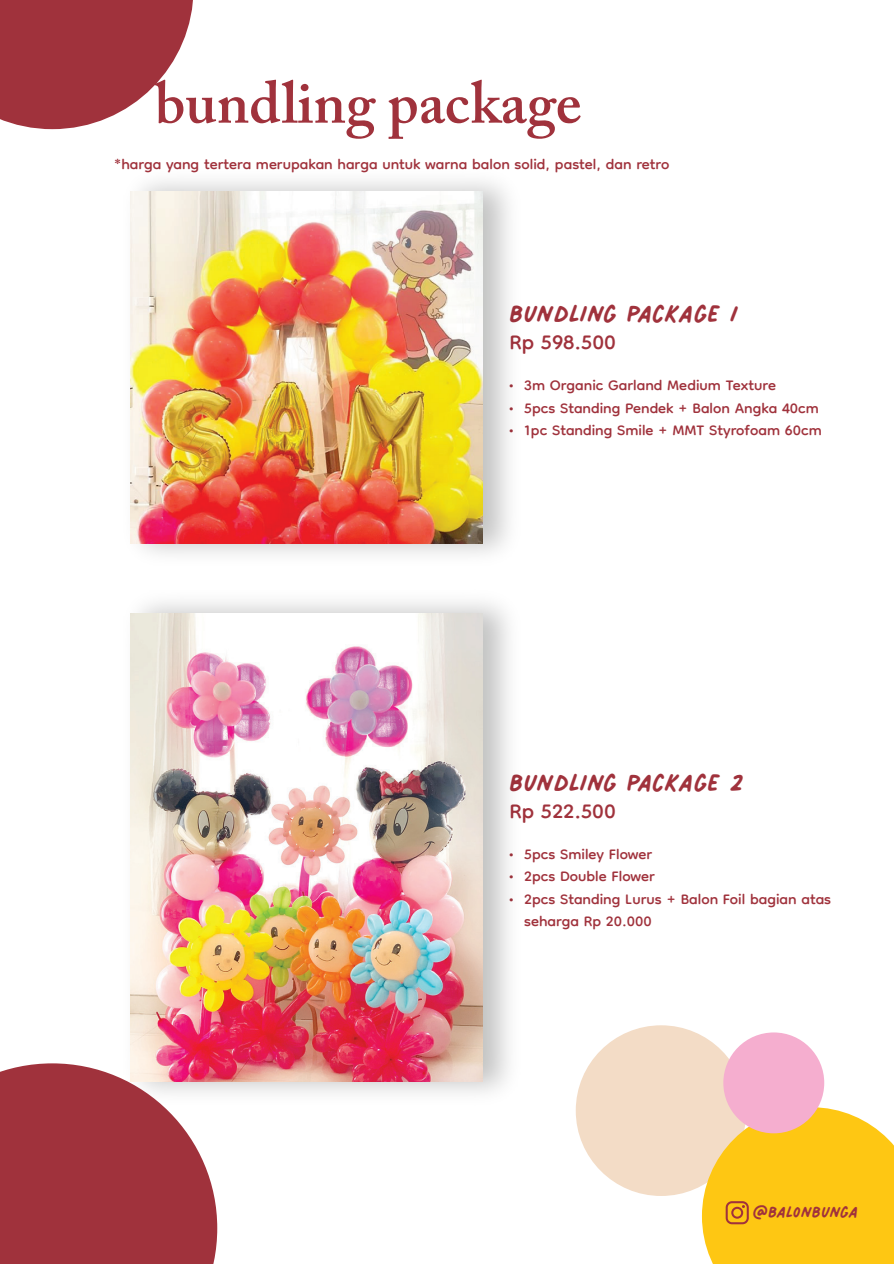
<style>
.page{position:relative;width:894px;height:1264px;background:#fff}
.page>*{position:absolute;margin:0;border:0;box-sizing:border-box;transform-origin:0 0}
.t1{font:600 59.25px "Adobe Caslon Pro";color:#a0323c}
.t2{font:40.2px "Palmer Lake Print";color:#a0323c}
.t3{font:33.75px "Dongle";color:#a0323c}
.t4{font:25.95px "Palmer Lake Print";color:#a0323c}
.t5{font:23.7px/22.5px "Dongle";color:#a0323c}
</style>
<div class="page">
<svg style="left:0;top:0;width:193px;height:129px"></svg>
<img style="left:130px;top:181px;width:379px;height:373px">
<img style="left:130px;top:192px;width:352px;height:351px">
<img style="left:141px;top:602px;width:368px;height:491px">
<img style="left:130px;top:613px;width:352px;height:468px">
<svg style="left:0;top:1063px;width:217px;height:200px;background:#ac4953"></svg>
<div style="left:575px;top:1025px;width:171px;height:170px;background:#f3dcc6;border-radius:50%"></div>
<div style="left:723px;top:1032px;width:101px;height:101px;background:#f5aecf;border-radius:50%"></div>
<svg style="left:701px;top:1107px;width:192px;height:156px"></svg>
<h1 class="t1" style="left:154px;top:67px;width:428px">bundling package</h1>
<p class="t5" style="left:114px;top:155px;width:556px">*harga yang tertera merupakan harga untuk warna balon solid, pastel, dan retro</p>
<h2 class="t2" style="left:509px;top:287px;width:230px">bundling package 1</h2>
<h3 class="t3" style="left:509px;top:325px;width:108px">Rp 598.500</h3>
<p class="t5" style="left:507px;top:376px;width:270px">• 3m Organic Garland Medium Texture</p>
<p class="t5" style="left:507px;top:398px;width:312px">• 5pcs Standing Pendek + Balon Angka 40cm</p>
<p class="t5" style="left:507px;top:421px;width:315px">• 1pc Standing Smile + MMT Styrofoam 60cm</p>
<h2 class="t2" style="left:509px;top:755px;width:235px">bundling package 2</h2>
<h3 class="t3" style="left:509px;top:793px;width:108px">Rp 522.500</h3>
<p class="t5" style="left:507px;top:844px;width:146px">• 5pcs Smiley Flower</p>
<p class="t5" style="left:507px;top:867px;width:149px">• 2pcs Double Flower</p>
<p class="t5" style="left:524px;top:889px;width:308px;text-indent:-16px">• 2pcs Standing Lurus + Balon Foil bagian atas seharga Rp 20.000</p>
<p class="t4" style="left:752px;top:1194px;width:107px">@balonbunga</p>
</div>
